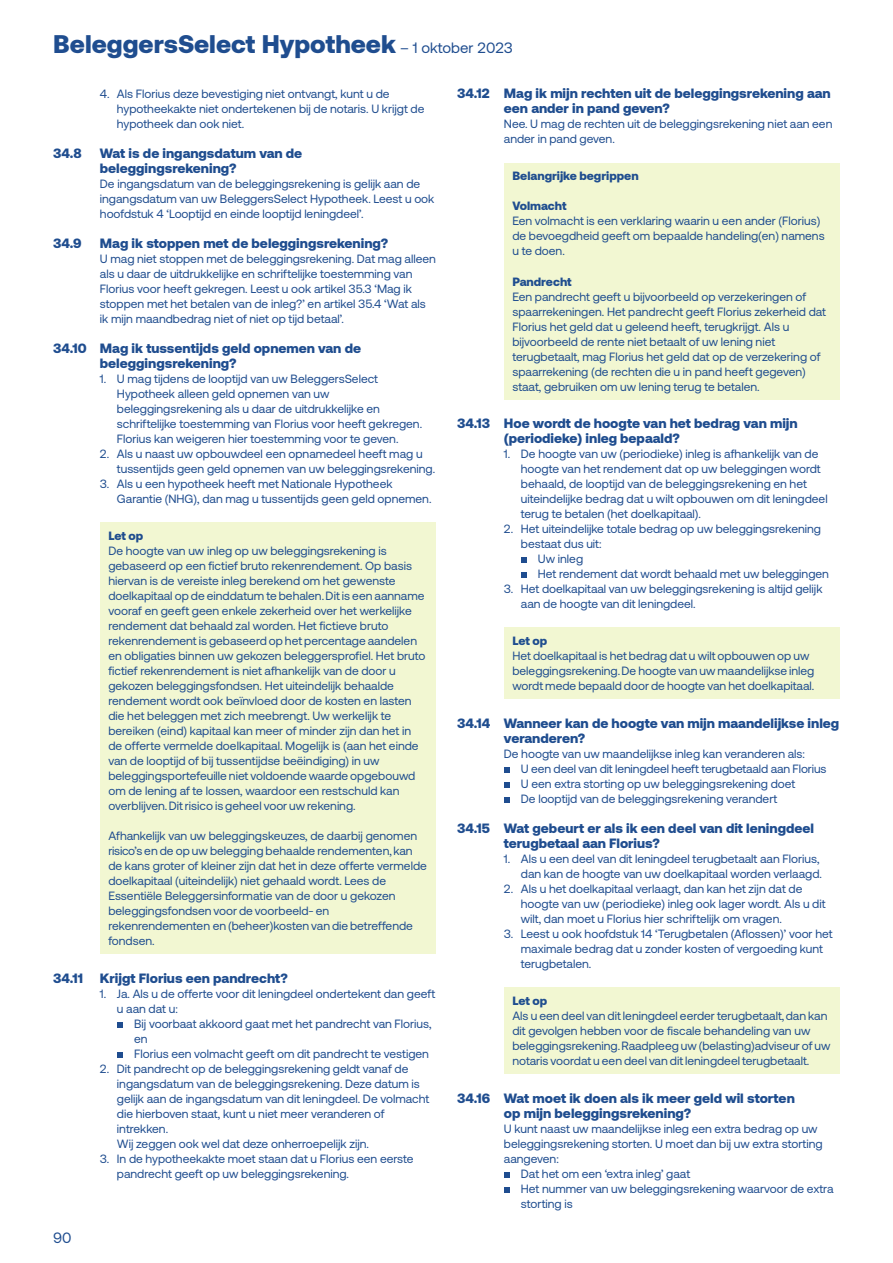
<style>
.page{position:relative;width:893px;height:1263px;background:#fff}
.page>*{position:absolute;margin:0;border:0;box-sizing:border-box;transform-origin:0 0}
.t1{font:900 25.5px "Aeonik";color:#1f4d8f}
.t2{font:15px "Aeonik";color:#1f4d8f}
.t3{font:900 13.5px/15px "Aeonik";color:#1f4d8f}
.t4{font:12px/15px "Aeonik";color:#1f4d8f}
.t5{font:900 12px "Aeonik";color:#1f4d8f}
.s1{font-weight:400;font-size:15px}
</style>
<div class="page">
<div style="left:504px;top:163px;width:336px;height:236px;background:#f2f7d2"></div>
<svg style="left:521px;top:557px;width:6px;height:6px"></svg>
<svg style="left:521px;top:572px;width:6px;height:6px"></svg>
<div style="left:504px;top:627px;width:336px;height:71px;background:#f2f7d2"></div>
<svg style="left:504px;top:767px;width:6px;height:6px"></svg>
<svg style="left:504px;top:782px;width:6px;height:6px"></svg>
<svg style="left:504px;top:797px;width:6px;height:6px"></svg>
<div style="left:504px;top:987px;width:336px;height:86px;background:#f2f7d2"></div>
<svg style="left:504px;top:1172px;width:6px;height:6px"></svg>
<svg style="left:504px;top:1187px;width:6px;height:6px"></svg>
<div style="left:100px;top:522px;width:336px;height:431px;background:#f2f7d2"></div>
<svg style="left:117px;top:1022px;width:6px;height:6px"></svg>
<svg style="left:117px;top:1052px;width:6px;height:6px"></svg>
<h1 class="t1" style="left:53px;top:29px;width:461px">BeleggersSelect Hypotheek <span class="s1">– 1 oktober 2023</span></h1>
<p class="t4" style="left:117px;top:87px;width:309px;text-indent:-17px">4. Als Florius deze bevestiging niet ontvangt, kunt u de hypotheekakte niet ondertekenen bij de notaris. U krijgt de hypotheek dan ook niet.</p>
<p class="t3" style="left:53px;top:146px;width:30px">34.8</p>
<p class="t3" style="left:100px;top:146px;width:204px">Wat is de ingangsdatum van de beleggingsrekening?</p>
<p class="t4" style="left:100px;top:177px;width:336px">De ingangsdatum van de beleggingsrekening is gelijk aan de ingangsdatum van uw BeleggersSelect Hypotheek. Leest u ook hoofdstuk 4 ‘Looptijd en einde looptijd leningdeel’.</p>
<p class="t3" style="left:53px;top:236px;width:30px">34.9</p>
<p class="t3" style="left:100px;top:236px;width:290px">Mag ik stoppen met de beleggingsrekening?</p>
<p class="t4" style="left:100px;top:252px;width:337px">U mag niet stoppen met de beleggingsrekening. Dat mag alleen als u daar de uitdrukkelijke en schriftelijke toestemming van Florius voor heeft gekregen. Leest u ook artikel 35.3 ‘Mag ik stoppen met het betalen van de inleg?’ en artikel 35.4 ‘Wat als ik mijn maandbedrag niet of niet op tijd betaal’.</p>
<p class="t3" style="left:100px;top:341px;width:263px;text-indent:-47px">34.10 Mag ik tussentijds geld opnemen van de beleggingsrekening?</p>
<p class="t4" style="left:117px;top:372px;width:307px;text-indent:-17px">1. U mag tijdens de looptijd van uw BeleggersSelect Hypotheek alleen geld opnemen van uw beleggingsrekening als u daar de uitdrukkelijke en schriftelijke toestemming van Florius voor heeft gekregen.<br>Florius kan weigeren hier toestemming voor te geven.</p>
<p class="t4" style="left:117px;top:447px;width:320px;text-indent:-17px">2. Als u naast uw opbouwdeel een opnamedeel heeft mag u tussentijds geen geld opnemen van uw beleggingsrekening.</p>
<p class="t4" style="left:117px;top:477px;width:316px;text-indent:-17px">3. Als u een hypotheek heeft met Nationale Hypotheek<br>Garantie (NHG), dan mag u tussentijds geen geld opnemen.</p>
<p class="t5" style="left:108px;top:528px;width:36px">Let op</p>
<p class="t4" style="left:108px;top:543px;width:319px">De hoogte van uw inleg op uw beleggingsrekening is gebaseerd op een fictief bruto rekenrendement. Op basis hiervan is de vereiste inleg berekend om het gewenste doelkapitaal op de einddatum te behalen. Dit is een aanname vooraf en geeft geen enkele zekerheid over het werkelijke rendement dat behaald zal worden. Het fictieve bruto rekenrendement is gebaseerd op het percentage aandelen en obligaties binnen uw gekozen beleggersprofiel. Het bruto fictief rekenrendement is niet afhankelijk van de door u gekozen beleggingsfondsen. Het uiteindelijk behaalde rendement wordt ook beïnvloed door de kosten en lasten die het beleggen met zich meebrengt. Uw werkelijk te bereiken (eind) kapitaal kan meer of minder zijn dan het in de offerte vermelde doelkapitaal. Mogelijk is (aan het einde van de looptijd of bij tussentijdse beëindiging) in uw beleggingsportefeuille niet voldoende waarde opgebouwd om de lening af te lossen, waardoor een restschuld kan overblijven. Dit risico is geheel voor uw rekening.</p>
<p class="t4" style="left:108px;top:828px;width:320px">Afhankelijk van uw beleggingskeuzes, de daarbij genomen risico’s en de op uw belegging behaalde rendementen, kan de kans groter of kleiner zijn dat het in deze offerte vermelde doelkapitaal (uiteindelijk) niet gehaald wordt. Lees de Essentiële Beleggersinformatie van de door u gekozen beleggingsfondsen voor de voorbeeld- en rekenrendementen en (beheer)kosten van die betreffende fondsen.</p>
<p class="t3" style="left:53px;top:971px;width:236px">34.11 Krijgt Florius een pandrecht?</p>
<p class="t4" style="left:117px;top:987px;width:320px;text-indent:-17px">1. Ja. Als u de offerte voor dit leningdeel ondertekent dan geeft u aan dat u:</p>
<p class="t4" style="left:134px;top:1017px;width:299px">Bij voorbaat akkoord gaat met het pandrecht van Florius, en<br>Florius een volmacht geeft om dit pandrecht te vestigen</p>
<p class="t4" style="left:117px;top:1062px;width:314px;text-indent:-17px">2. Dit pandrecht op de beleggingsrekening geldt vanaf de ingangsdatum van de beleggingsrekening. Deze datum is gelijk aan de ingangsdatum van dit leningdeel. De volmacht die hierboven staat, kunt u niet meer veranderen of intrekken.<br>Wij zeggen ook wel dat deze onherroepelijk zijn.</p>
<p class="t4" style="left:117px;top:1152px;width:298px;text-indent:-17px">3. In de hypotheekakte moet staan dat u Florius een eerste pandrecht geeft op uw beleggingsrekening.</p>
<p class="t2" style="left:53px;top:1229px;width:20px">90</p>
<p class="t3" style="left:504px;top:86px;width:328px;text-indent:-47px">34.12 Mag ik mijn rechten uit de beleggingsrekening aan een ander in pand geven?</p>
<p class="t4" style="left:504px;top:117px;width:330px">Nee. U mag de rechten uit de beleggingsrekening niet aan een ander in pand geven.</p>
<p class="t5" style="left:512px;top:169px;width:128px">Belangrijke begrippen</p>
<p class="t5" style="left:512px;top:199px;width:56px">Volmacht</p>
<p class="t4" style="left:512px;top:214px;width:314px">Een volmacht is een verklaring waarin u een ander (Florius) de bevoegdheid geeft om bepaalde handeling(en) namens u te doen.</p>
<p class="t5" style="left:512px;top:274px;width:61px">Pandrecht</p>
<p class="t4" style="left:512px;top:289px;width:315px">Een pandrecht geeft u bijvoorbeeld op verzekeringen of spaarrekeningen. Het pandrecht geeft Florius zekerheid dat Florius het geld dat u geleend heeft, terugkrijgt. Als u bijvoorbeeld de rente niet betaalt of uw lening niet terugbetaalt, mag Florius het geld dat op de verzekering of spaarrekening (de rechten die u in pand heeft gegeven) staat, gebruiken om uw lening terug te betalen.</p>
<p class="t3" style="left:504px;top:416px;width:295px;text-indent:-47px">34.13 Hoe wordt de hoogte van het bedrag van mijn (periodieke) inleg bepaald?</p>
<p class="t4" style="left:521px;top:447px;width:308px;text-indent:-17px">1. De hoogte van uw (periodieke) inleg is afhankelijk van de hoogte van het rendement dat op uw beleggingen wordt behaald, de looptijd van de beleggingsrekening en het uiteindelijke bedrag dat u wilt opbouwen om dit leningdeel terug te betalen (het doelkapitaal).</p>
<p class="t4" style="left:504px;top:522px;width:319px">2. Het uiteindelijke totale bedrag op uw beleggingsrekening</p>
<p class="t4" style="left:521px;top:537px;width:82px">bestaat dus uit:</p>
<p class="t4" style="left:538px;top:552px;width:47px">Uw inleg</p>
<p class="t4" style="left:538px;top:567px;width:293px">Het rendement dat wordt behaald met uw beleggingen</p>
<p class="t4" style="left:521px;top:582px;width:303px;text-indent:-17px">3. Het doelkapitaal van uw beleggingsrekening is altijd gelijk aan de hoogte van dit leningdeel.</p>
<p class="t5" style="left:512px;top:633px;width:36px">Let op</p>
<p class="t4" style="left:512px;top:648px;width:304px">Het doelkapitaal is het bedrag dat u wilt opbouwen op uw beleggingsrekening. De hoogte van uw maandelijkse inleg wordt mede bepaald door de hoogte van het doelkapitaal.</p>
<p class="t3" style="left:504px;top:716px;width:337px;text-indent:-47px">34.14 Wanneer kan de hoogte van mijn maandelijkse inleg veranderen?</p>
<p class="t4" style="left:521px;top:747px;width:307px;text-indent:-17px">De hoogte van uw maandelijkse inleg kan veranderen als:<br>U een deel van dit leningdeel heeft terugbetaald aan Florius U een extra storting op uw beleggingsrekening doet<br>De looptijd van de beleggingsrekening verandert</p>
<p class="t3" style="left:504px;top:821px;width:312px;text-indent:-47px">34.15 Wat gebeurt er als ik een deel van dit leningdeel terugbetaal aan Florius?</p>
<p class="t4" style="left:504px;top:852px;width:320px;text-align:right">1. Als u een deel van dit leningdeel terugbetaalt aan Florius, dan kan de hoogte van uw doelkapitaal worden verlaagd.</p>
<p class="t4" style="left:521px;top:882px;width:306px;text-indent:-17px">2. Als u het doelkapitaal verlaagt, dan kan het zijn dat de hoogte van uw (periodieke) inleg ook lager wordt. Als u dit wilt, dan moet u Florius hier schriftelijk om vragen.</p>
<p class="t4" style="left:521px;top:927px;width:313px;text-indent:-17px">3. Leest u ook hoofdstuk 14 ‘Terugbetalen (Aflossen)’ voor het maximale bedrag dat u zonder kosten of vergoeding kunt terugbetalen.</p>
<p class="t5" style="left:512px;top:993px;width:36px">Let op</p>
<p class="t4" style="left:512px;top:1008px;width:320px">Als u een deel van dit leningdeel eerder terugbetaalt, dan kan dit gevolgen hebben voor de fiscale behandeling van uw beleggingsrekening. Raadpleeg uw (belasting)adviseur of uw notaris voordat u een deel van dit leningdeel terugbetaalt.</p>
<p class="t3" style="left:504px;top:1091px;width:292px;text-indent:-47px">34.16 Wat moet ik doen als ik meer geld wil storten op mijn beleggingsrekening?</p>
<p class="t4" style="left:504px;top:1122px;width:315px">U kunt naast uw maandelijkse inleg een extra bedrag op uw</p>
<p class="t4" style="left:504px;top:1137px;width:320px">beleggingsrekening storten. U moet dan bij uw extra storting</p>
<p class="t4" style="left:504px;top:1152px;width:56px">aangeven:</p>
<p class="t4" style="left:521px;top:1167px;width:171px">Dat het om een ‘extra inleg’ gaat</p>
<p class="t4" style="left:521px;top:1182px;width:314px">Het nummer van uw beleggingsrekening waarvoor de extra</p>
<p class="t4" style="left:521px;top:1197px;width:53px">storting is</p>
</div>
